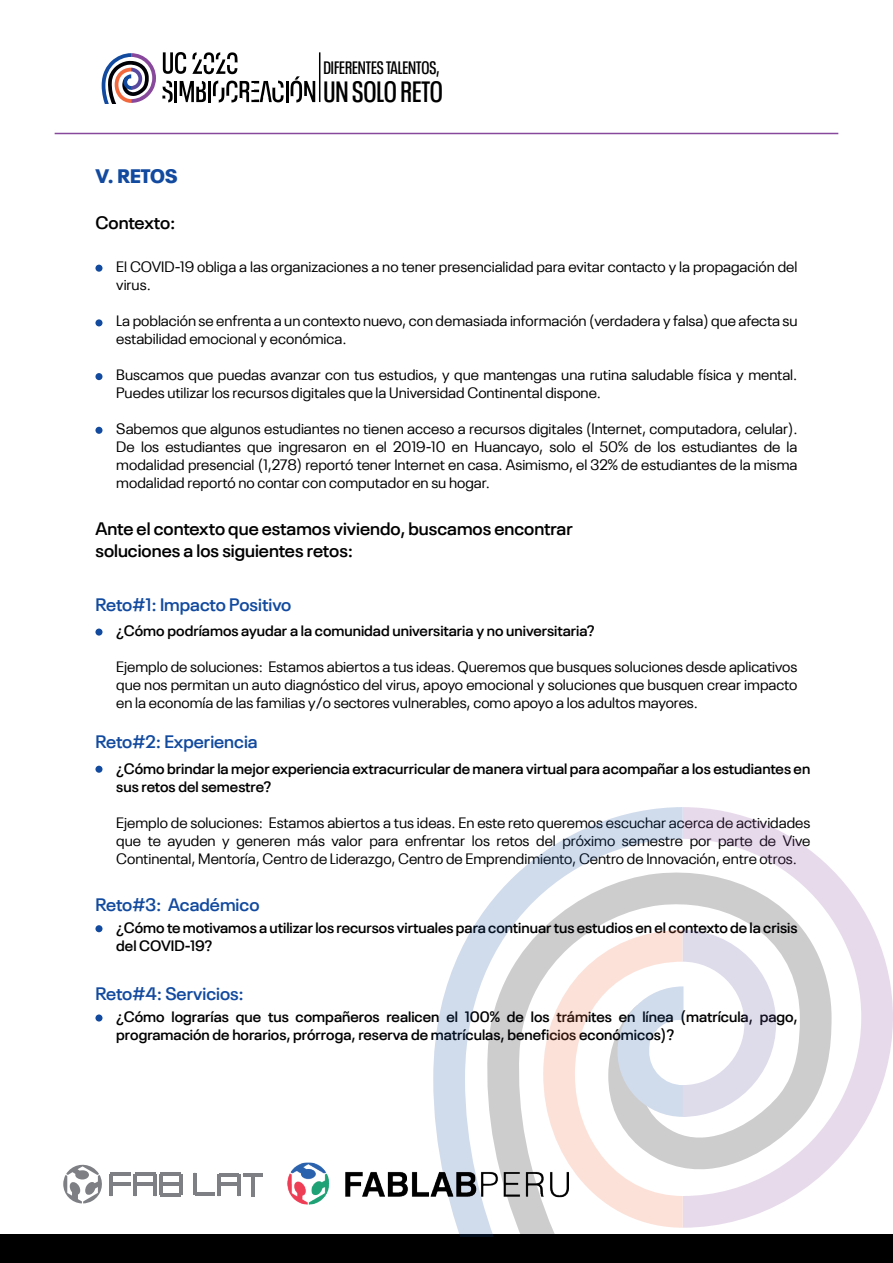
<style>
.page{position:relative;width:893px;height:1263px;background:#fff}
.page>*{position:absolute;margin:0;border:0;box-sizing:border-box;transform-origin:0 0}
.t1{font:600 condensed 29.25px "Neue Plak";color:#000001}
.t2{font:900 19.5px "Neue Plak";color:#124a9f}
.t3{font:600 18px/21.6px "Neue Plak";color:#000001}
.t4{font:600 18px "Neue Plak";color:#124a9f}
.t5{font:600 condensed 18px "Neue Plak";color:#000001}
.t6{font:15px/18px "Neue Plak";color:#000001}
.t7{font:600 15px/18px "Neue Plak";color:#000001}
</style>
<div class="page">
<svg style="left:163px;top:52px;width:23px;height:22px"></svg>
<svg style="left:192px;top:52px;width:46px;height:22px"></svg>
<hr style="left:174px;top:81px;width:3px;height:21px;background:#000001">
<hr style="left:208px;top:81px;width:3px;height:21px;background:#000001">
<hr style="left:286px;top:81px;width:2px;height:21px;background:#000001">
<svg style="left:180px;top:81px;width:26px;height:21px"></svg>
<svg style="left:162px;top:81px;width:11px;height:21px"></svg>
<svg style="left:291px;top:76px;width:24px;height:26px"></svg>
<svg style="left:213px;top:81px;width:71px;height:21px"></svg>
<svg style="left:102px;top:53px;width:54px;height:51px"></svg>
<hr style="left:319px;top:52px;width:1px;height:50px;background:#000001">
<hr style="left:55px;top:133px;width:783px;height:1px;background:#88489c">
<div style="left:95px;top:265px;width:8px;height:7px;background:#124a9f;border-radius:50%"></div>
<div style="left:95px;top:373px;width:8px;height:7px;background:#124a9f;border-radius:50%"></div>
<div style="left:95px;top:319px;width:8px;height:7px;background:#124a9f;border-radius:50%"></div>
<div style="left:95px;top:427px;width:8px;height:7px;background:#124a9f;border-radius:50%"></div>
<div style="left:0;top:1235px;width:893px;height:28px;background:#000001"></div>
<div style="left:95px;top:628px;width:8px;height:8px;background:#124a9f;border-radius:50%"></div>
<div style="left:95px;top:766px;width:8px;height:7px;background:#124a9f;border-radius:50%"></div>
<div style="left:95px;top:925px;width:8px;height:7px;background:#124a9f;border-radius:50%"></div>
<div style="left:95px;top:1014px;width:8px;height:7px;background:#124a9f;border-radius:50%"></div>
<svg style="left:683px;top:807px;width:210px;height:358px"></svg>
<svg style="left:683px;top:866px;width:149px;height:369px"></svg>
<svg style="left:433px;top:807px;width:250px;height:429px"></svg>
<svg style="left:543px;top:930px;width:233px;height:298px"></svg>
<img style="left:287px;top:1153px;width:288px;height:60px">
<svg style="left:63px;top:1164px;width:39px;height:39px"></svg>
<hr style="left:195px;top:1192px;width:20px;height:4px;background:#7d7f84">
<hr style="left:243px;top:1173px;width:20px;height:3px;background:#7d7f84">
<hr style="left:219px;top:1173px;width:20px;height:3px;background:#7d7f84">
<hr style="left:193px;top:1173px;width:4px;height:21px;background:#7d7f84">
<hr style="left:251px;top:1174px;width:4px;height:22px;background:#7d7f84">
<hr style="left:219px;top:1183px;width:20px;height:3px;background:#7d7f84">
<hr style="left:217px;top:1174px;width:4px;height:22px;background:#7d7f84">
<hr style="left:237px;top:1174px;width:3px;height:22px;background:#7d7f84">
<hr style="left:111px;top:1172px;width:20px;height:4px;background:#7d7f84">
<hr style="left:111px;top:1182px;width:20px;height:4px;background:#7d7f84">
<hr style="left:109px;top:1174px;width:4px;height:22px;background:#7d7f84">
<hr style="left:135px;top:1172px;width:20px;height:4px;background:#7d7f84">
<hr style="left:135px;top:1182px;width:20px;height:4px;background:#7d7f84">
<hr style="left:133px;top:1174px;width:4px;height:22px;background:#7d7f84">
<hr style="left:153px;top:1174px;width:4px;height:22px;background:#7d7f84">
<hr style="left:161px;top:1172px;width:20px;height:4px;background:#7d7f84">
<hr style="left:161px;top:1182px;width:20px;height:4px;background:#7d7f84">
<hr style="left:161px;top:1193px;width:20px;height:3px;background:#7d7f84">
<hr style="left:159px;top:1174px;width:4px;height:20px;background:#7d7f84">
<hr style="left:179px;top:1174px;width:4px;height:20px;background:#7d7f84">
<h2 class="t2" style="left:95px;top:160px;width:83px">V. RETOS</h2>
<p class="t3" style="left:95px;top:210px;width:82px">Contexto:</p>
<p class="t5" style="left:323px;top:55px;width:118px">DIFERENTES TALENTOS,</p>
<h1 class="t1" style="left:323px;top:71px;width:121px">UN SOLO RETO</h1>
<p class="t6" style="left:116px;top:257px;width:683px">El COVID-19 obliga a las organizaciones a no tener presencialidad para evitar contacto y la propagación del virus.</p>
<p class="t6" style="left:116px;top:311px;width:683px">La población se enfrenta a un contexto nuevo, con demasiada información (verdadera y falsa) que afecta su estabilidad emocional y económica.</p>
<p class="t6" style="left:116px;top:365px;width:683px">Buscamos que puedas avanzar con tus estudios, y que mantengas una rutina saludable física y mental.<br>Puedes utilizar los recursos digitales que la Universidad Continental dispone.</p>
<p class="t6" style="left:116px;top:419px;width:683px;text-align:justify">Sabemos que algunos estudiantes no tienen acceso a recursos digitales (Internet, computadora, celular).<br>De los estudiantes que ingresaron en el 2019-10 en Huancayo, solo el 50% de los estudiantes de la modalidad presencial (1,278) reportó tener Internet en casa. Asimismo, el 32% de estudiantes de la misma modalidad reportó no contar con computador en su hogar.</p>
<p class="t3" style="left:95px;top:516px;width:479px">Ante el contexto que estamos viviendo, buscamos encontrar soluciones a los siguientes retos:</p>
<p class="t4" style="left:95px;top:590px;width:197px">Reto#1: Impacto Positivo</p>
<p class="t7" style="left:116px;top:620px;width:480px">¿Cómo podríamos ayudar a la comunidad universitaria y no universitaria?</p>
<p class="t6" style="left:116px;top:657px;width:683px;text-align:justify">Ejemplo de soluciones: Estamos abiertos a tus ideas. Queremos que busques soluciones desde aplicativos que nos permitan un auto diagnóstico del virus, apoyo emocional y soluciones que busquen crear impacto en la economía de las familias y/o sectores vulnerables, como apoyo a los adultos mayores.</p>
<p class="t4" style="left:95px;top:728px;width:164px">Reto#2: Experiencia</p>
<p class="t7" style="left:116px;top:758px;width:695px">¿Cómo brindar la mejor experiencia extracurricular de manera virtual para acompañar a los estudiantes en sus retos del semestre?</p>
<p class="t6" style="left:116px;top:812px;width:696px;text-align:justify">Ejemplo de soluciones: Estamos abiertos a tus ideas. En este reto queremos escuchar acerca de actividades que te ayuden y generen más valor para enfrentar los retos del próximo semestre por parte de Vive Continental, Mentoría, Centro de Liderazgo, Centro de Emprendimiento, Centro de Innovación, entre otros.</p>
<p class="t4" style="left:95px;top:890px;width:165px">Reto#3: Académico</p>
<p class="t7" style="left:116px;top:917px;width:683px">¿Cómo te motivamos a utilizar los recursos virtuales para continuar tus estudios en el contexto de la crisis del COVID-19?</p>
<p class="t4" style="left:95px;top:979px;width:150px">Reto#4: Servicios:</p>
<p class="t7" style="left:116px;top:1006px;width:683px">¿Cómo lograrías que tus compañeros realicen el 100% de los trámites en línea (matrícula, pago, programación de horarios, prórroga, reserva de matrículas, beneficios económicos)?</p>
</div>
